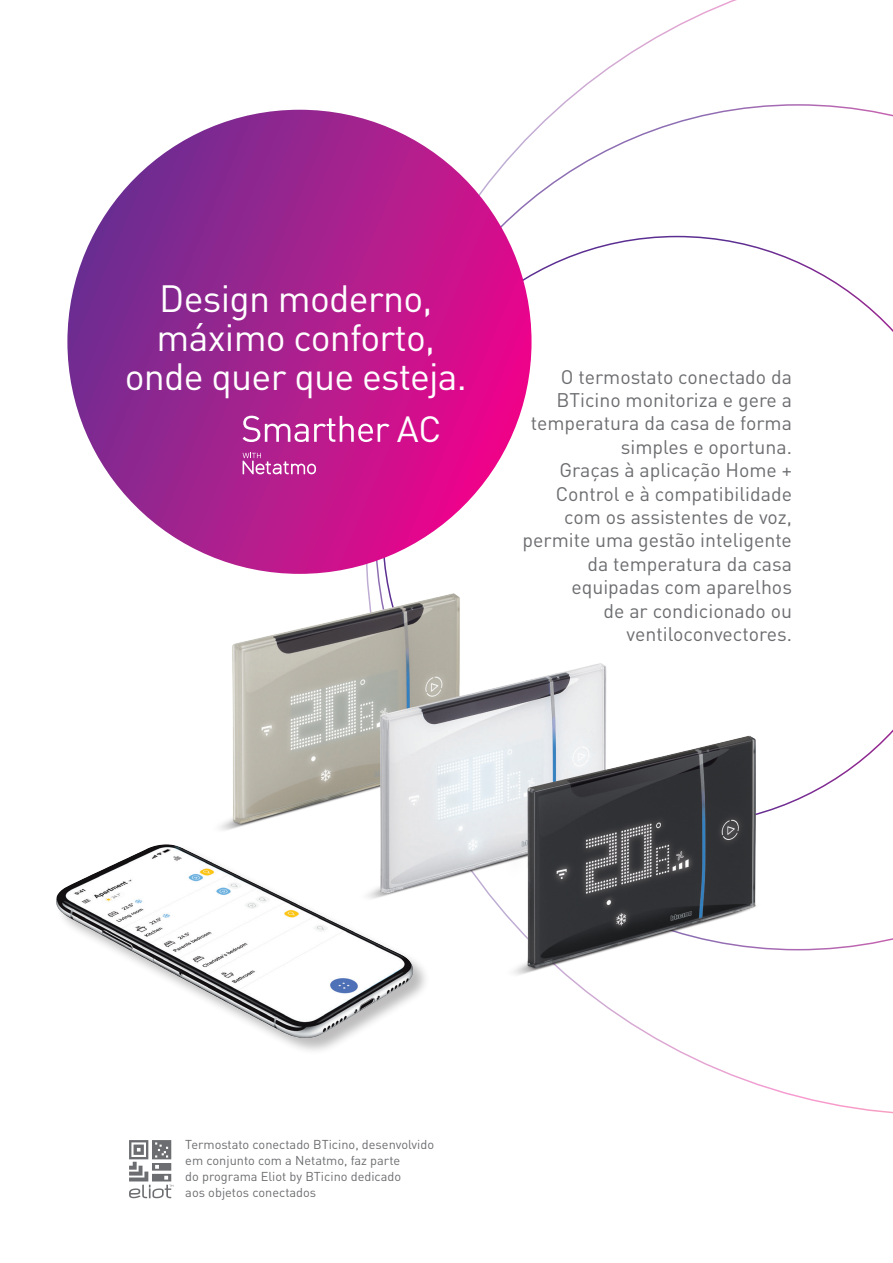
<style>
.page{position:relative;width:893px;height:1263px;background:#fff}
.page>*{position:absolute;margin:0;border:0;box-sizing:border-box;transform-origin:0 0}
.t1{font:37.5px/39px "DIN Pro";letter-spacing:-.02em;color:#fff;text-align:center}
.t2{font:36px "DIN Pro";color:#fff}
.t3{font:19.5px/23.4px "DIN Pro";color:#6c6d70;text-align:right}
.t4{font:12.75px/16.2px "DIN Pro";color:#6c6d70}
</style>
<div class="page">
<svg style="left:468px;top:236px;width:425px;height:542px"></svg>
<svg style="left:129px;top:1140px;width:44px;height:58px"></svg>
<svg style="left:67px;top:110px;width:464px;height:464px;background:#a81e8e"></svg>
<img style="left:200px;top:501px;width:638px;height:566px">
<div style="left:56px;top:844px;width:375px;height:212px;background:#231f20;opacity:.3"></div>
<img style="left:56px;top:848px;width:357px;height:190px">
<svg style="left:243px;top:416px;width:146px;height:26px"></svg>
<svg style="left:243px;top:453px;width:73px;height:21px;background:#c44fa6"></svg>
<h1 class="t1" style="left:125px;top:278px;width:344px">Design moderno, máximo conforto, onde quer que esteja.</h1>
<h2 class="t2" style="left:397px;top:404px;width:46px">AC</h2>
<p class="t3" style="left:523px;top:364px;width:271px">O termostato conectado da<br>BTicino monitoriza e gere a temperatura da casa de forma simples e oportuna.<br>Graças à aplicação Home +<br>Control e à compatibilidade com os assistentes de voz, permite uma gestão inteligente da temperatura da casa equipadas com aparelhos<br>de ar condicionado ou ventiloconvectores.</p>
<p class="t4" style="left:185px;top:1135px;width:250px">Termostato conectado BTicino, desenvolvido em conjunto com a Netatmo, faz parte<br>do programa Eliot by BTicino dedicado<br>aos objetos conectados</p>
</div>
